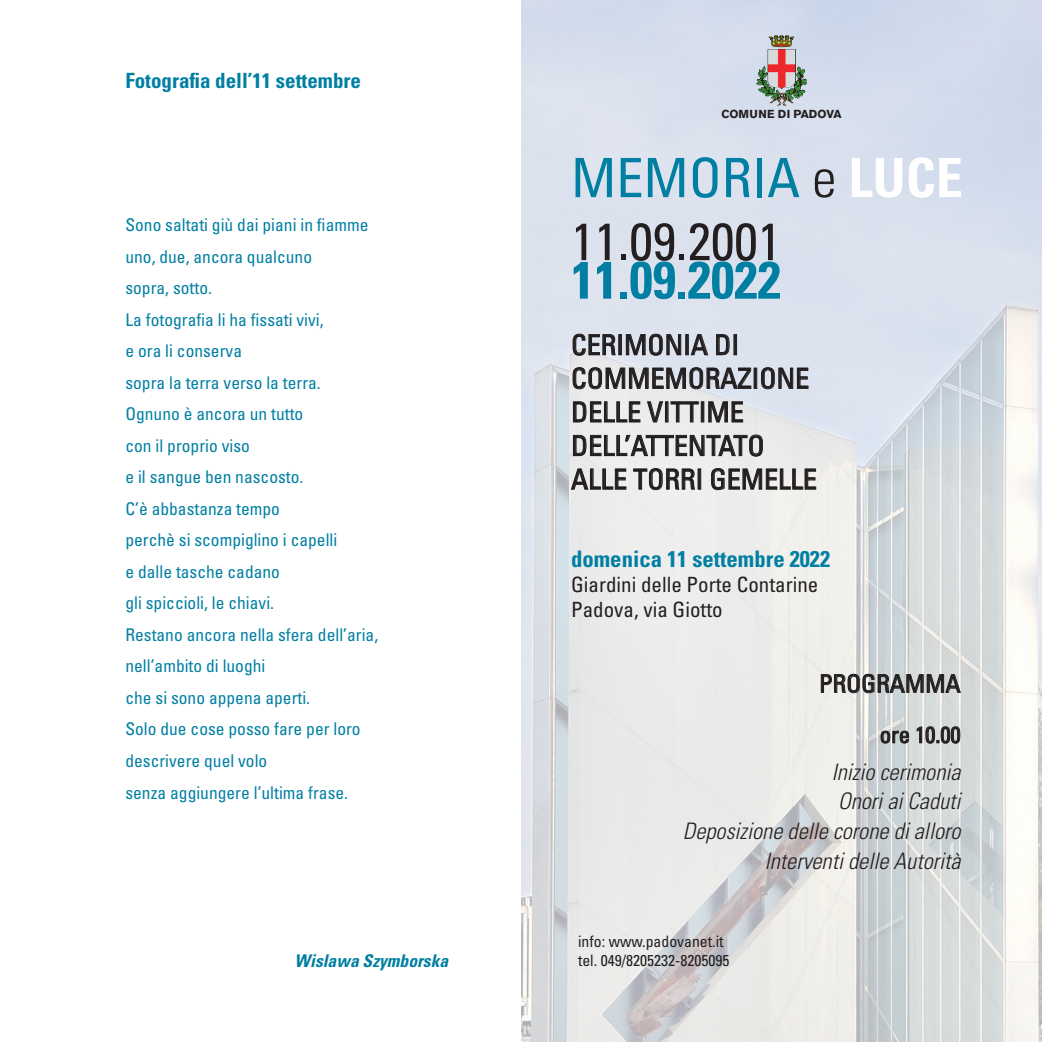
<style>
.page{position:relative;width:1042px;height:1042px;background:#fff}
.page>*{position:absolute;margin:0;border:0;box-sizing:border-box;transform-origin:0 0}
.Titolo_3{font:condensed 54.25px "Univers";color:#007fa3}
.Titolo_2{font:condensed 52.5px "Univers";color:#231f20}
.Titolo_2-2{font:700 condensed 52.5px "Univers";color:#007fa3}
.t1{font:condensed 28px "Univers";color:#231f20}
.t2{font:condensed 24.5px "Univers";color:#231f20}
.t3{font:italic 300 condensed 22.75px "Univers";color:#231f20}
.t4{font:700 condensed 22.75px "Univers";color:#007fa3}
.t5{font:condensed 22.75px "Univers";color:#231f20}
.t6{font:condensed 21px "Univers";color:#231f20}
.t7{font:700 condensed 21px "Univers";color:#007fa3}
.t8{font:condensed 17.5px "Univers";color:#007fa3}
.t9{font:italic 700 condensed 17.5px "Univers";color:#007fa3}
.Titolo_3-2{font:condensed 15.75px "Univers";color:#231f20}
.t10{font:700 11.55px "Akzidenz Grotesk BE";color:#231f20}
.s1{font-weight:300;color:#231f20}
.s2{font-weight:700;color:#fff}
</style>
<div class="page">
<img style="left:521px;top:0;width:521px;height:1042px">
<svg style="left:572px;top:333px;width:44px;height:23px"></svg>
<svg style="left:625px;top:333px;width:56px;height:23px"></svg>
<svg style="left:690px;top:334px;width:18px;height:22px"></svg>
<svg style="left:716px;top:334px;width:14px;height:22px"></svg>
<svg style="left:572px;top:367px;width:180px;height:23px;background:#acadb1"></svg>
<div style="left:754px;top:368px;width:3px;height:20px;border:1px solid #231f20"></div>
<svg style="left:760px;top:367px;width:49px;height:23px"></svg>
<svg style="left:572px;top:401px;width:69px;height:22px;background:#b4b4b4"></svg>
<svg style="left:647px;top:401px;width:16px;height:22px"></svg>
<div style="left:665px;top:402px;width:3px;height:20px;border:1px solid #231f20"></div>
<svg style="left:670px;top:401px;width:29px;height:22px"></svg>
<div style="left:701px;top:402px;width:3px;height:20px;border:1px solid #231f20"></div>
<svg style="left:708px;top:401px;width:35px;height:22px"></svg>
<svg style="left:572px;top:434px;width:191px;height:23px;background:#b8b7b7"></svg>
<svg style="left:571px;top:468px;width:56px;height:22px"></svg>
<svg style="left:633px;top:468px;width:62px;height:22px"></svg>
<div style="left:698px;top:469px;width:3px;height:20px;border:1px solid #231f20"></div>
<svg style="left:711px;top:468px;width:105px;height:22px;background:#b2b0af"></svg>
<svg style="left:820px;top:670px;width:141px;height:25px;background:#adaead"></svg>
<svg style="left:880px;top:730px;width:29px;height:14px"></svg>
<svg style="left:916px;top:726px;width:44px;height:18px"></svg>
<img style="left:768px;top:35px;width:27px;height:13px">
<p class="t7" style="left:125px;top:67px;width:237px">Fotografia dell’11 settembre</p>
<p class="t8" style="left:125px;top:214px;width:245px">Sono saltati giù dai piani in fiamme</p>
<p class="t8" style="left:125px;top:245px;width:188px">uno, due, ancora qualcuno</p>
<p class="t8" style="left:125px;top:277px;width:88px">sopra, sotto.</p>
<p class="t8" style="left:125px;top:308px;width:200px">La fotografia li ha fissati vivi,</p>
<p class="t8" style="left:125px;top:340px;width:118px">e ora li conserva</p>
<p class="t8" style="left:125px;top:371px;width:197px">sopra la terra verso la terra.</p>
<p class="t8" style="left:125px;top:403px;width:179px">Ognuno è ancora un tutto</p>
<p class="t8" style="left:125px;top:434px;width:126px">con il proprio viso</p>
<p class="t8" style="left:125px;top:466px;width:179px">e il sangue ben nascosto.</p>
<p class="t8" style="left:125px;top:497px;width:156px">C’è abbastanza tempo</p>
<p class="t8" style="left:125px;top:529px;width:213px">perchè si scompiglino i capelli</p>
<p class="t8" style="left:125px;top:560px;width:156px">e dalle tasche cadano</p>
<p class="t8" style="left:125px;top:592px;width:150px">gli spiccioli, le chiavi.</p>
<p class="t8" style="left:125px;top:623px;width:254px">Restano ancora nella sfera dell’aria,</p>
<p class="t8" style="left:125px;top:655px;width:141px">nell’ambito di luoghi</p>
<p class="t8" style="left:125px;top:686px;width:186px">che si sono appena aperti.</p>
<p class="t8" style="left:125px;top:718px;width:237px">Solo due cose posso fare per loro</p>
<p class="t8" style="left:125px;top:749px;width:143px">descrivere quel volo</p>
<p class="t8" style="left:125px;top:781px;width:224px">senza aggiungere l’ultima frase.</p>
<p class="t9" style="left:295px;top:949px;width:155px">Wislawa Szymborska</p>
<p class="t10" style="left:721px;top:107px;width:122px">COMUNE DI PADOVA</p>
<p class="Titolo_3" style="left:571px;top:143px;width:393px">MEMORIA <span class="s1">e</span> <span class="s2">LUCE</span></p>
<p class="Titolo_2" style="left:571px;top:208px;width:211px">11.09.2001</p>
<p class="Titolo_2-2" style="left:571px;top:248px;width:211px">11.09.2022</p>
<p class="t1" style="left:571px;top:327px;width:170px">CERIMONIA DI</p>
<p class="t1" style="left:571px;top:361px;width:239px">COMMEMORAZIONE</p>
<p class="t1" style="left:571px;top:394px;width:174px">DELLE VITTIME</p>
<p class="t1" style="left:571px;top:428px;width:195px">DELL’ATTENTATO</p>
<p class="t1" style="left:571px;top:461px;width:247px">ALLE TORRI GEMELLE</p>
<p class="t4" style="left:571px;top:545px;width:261px">domenica 11 settembre 2022</p>
<p class="t6" style="left:571px;top:571px;width:249px">Giardini delle Porte Contarine</p>
<p class="t6" style="left:571px;top:596px;width:153px">Padova, via Giotto</p>
<p class="t2" style="left:819px;top:668px;width:143px">PROGRAMMA</p>
<p class="t5" style="left:880px;top:720px;width:82px">ore 10.00</p>
<p class="t3" style="left:832px;top:758px;width:130px">Inizio cerimonia</p>
<p class="t3" style="left:838px;top:787px;width:124px">Onori ai Caduti</p>
<p class="t3" style="left:683px;top:817px;width:279px">Deposizione delle corone di alloro</p>
<p class="t3" style="left:765px;top:847px;width:197px">Interventi delle Autorità</p>
<p class="Titolo_3-2" style="left:578px;top:932px;width:147px">info: www.padovanet.it</p>
<p class="Titolo_3-2" style="left:578px;top:951px;width:153px">tel. 049/8205232-8205095</p>
</div>
